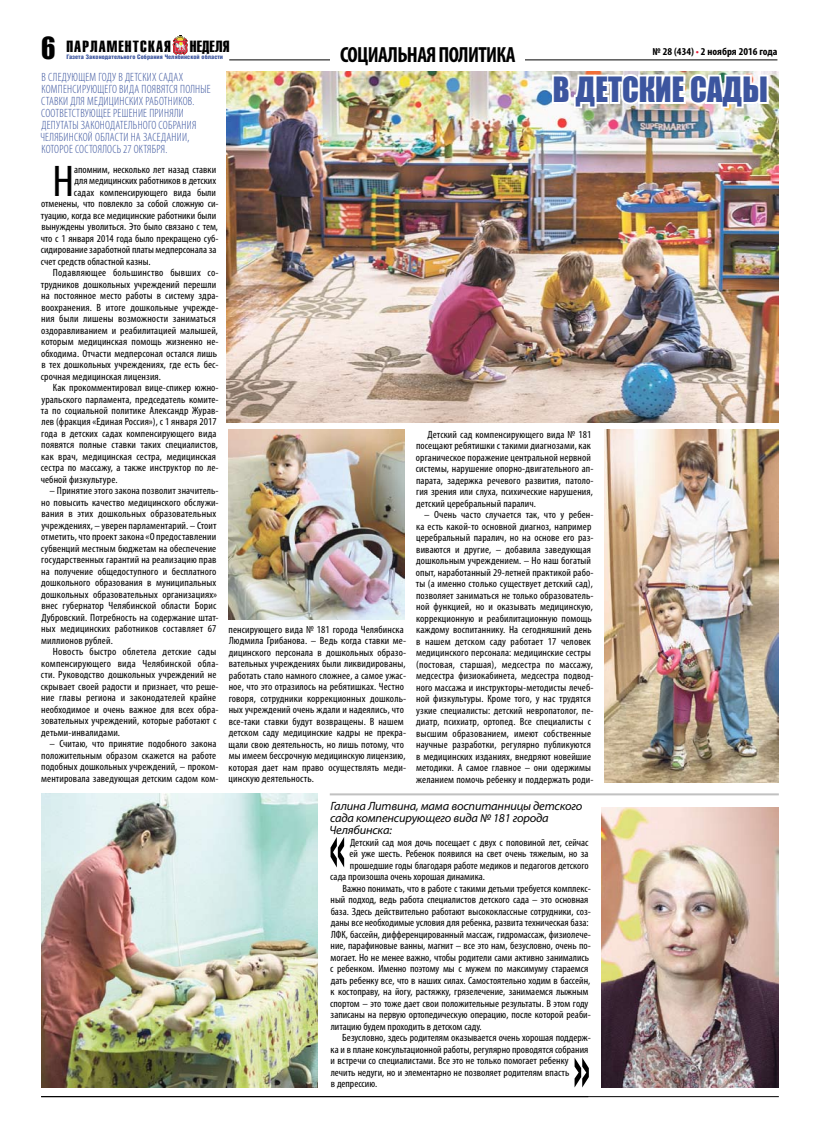
<style>
.page{position:relative;width:820px;height:1134px;background:#fff}
.page>*{position:absolute;margin:0;border:0;box-sizing:border-box;transform-origin:0 0}
.t1{font:condensed 44.6px "Myriad Pro";color:#000;scale:1.05 1}
.t2{font:32px "Impact";color:#3c559f;scale:.95 1}
.t3{font:700 condensed 22px "Myriad Pro";letter-spacing:-.03em;color:#000}
.t4{font:15.9px "Helios Extra Compressed C";letter-spacing:.065em;color:#000;scale:1.12 1}
.t5{font:300 condensed 12px/12px "Myriad Pro";letter-spacing:.02em;color:#3c559f}
.t6{font:italic semi-expanded 12px/12px "Myriad Pro";letter-spacing:-.015em;color:#000;scale:.95 1}
.t7{font:condensed 10.5px/11.5px "Myriad Pro";letter-spacing:.01em;color:#000;scale:1.05 1}
.t8{font:700 condensed 10.5px "Myriad Pro";color:#000;scale:1.05 1}
.t9{font:900 6.2px "Helios Cond";color:#3c559f;scale:1.04 1}
.s1{font-family:"Impact";font-size:28px}
.s2{color:#e6203c}
</style>
<div class="page">
<hr style="left:229px;top:60px;width:548px;height:1px;background:#000">
<svg style="left:173px;top:35px;width:14px;height:20px"></svg>
<hr style="left:41px;top:1096px;width:737px;height:1px;background:#000">
<div style="left:330px;top:46px;width:195px;height:16px;background:#fff"></div>
<svg style="left:337px;top:71px;width:181px;height:1px"></svg>
<img style="left:226px;top:72px;width:552px;height:350px">
<svg style="left:574px;top:1057px;width:14px;height:30px"></svg>
<hr style="left:329px;top:793px;width:449px;height:2px;background:#c1c1c1">
<img style="left:547px;top:59px;width:223px;height:363px">
<img style="left:604px;top:429px;width:174px;height:353px">
<img style="left:229px;top:430px;width:175px;height:189px">
<img style="left:601px;top:807px;width:177px;height:280px">
<svg style="left:330px;top:837px;width:14px;height:30px"></svg>
<img style="left:41px;top:793px;width:276px;height:294px">
<h3 class="t4" style="left:41px;top:37px;width:169px"><span class="s1">6</span> ПАРЛАМЕНТСКАЯ НЕДЕЛЯ</h3>
<p class="t8" style="left:652px;top:45px;width:120px">№ 28 (434) <span class="s2">•</span> 2 ноября 2016 года</p>
<p class="t9" style="left:66px;top:54px;width:152px">Газета Законодательного Cобрания Челябинской области</p>
<h3 class="t3" style="left:340px;top:41px;width:176px">социальная политика</h3>
<p class="t5" style="left:40px;top:71px;width:172px">В следующем году в детских садах компенсирующего вида появятся полные ставки для медицинских работников.<br>Соответствующее решение приняли депутаты Законодательного Собрания Челябинской области на заседании, которое состоялось 27 октября.</p>
<h2 class="t2" style="left:552px;top:65px;width:227px">В детские сады</h2>
<h1 class="t1" style="left:53px;top:154px;width:22px">Н</h1>
<p class="t7" style="left:74px;top:163px;width:137px">апомним, несколько лет назад ставки</p>
<p class="t7" style="left:74px;top:175px;width:136px">для медицинских работников в детских</p>
<p class="t7" style="left:74px;top:186px;width:137px">садах компенсирующего вида были</p>
<p class="t7" style="left:41px;top:198px;width:171px">отменены, что повлекло за собой сложную си-</p>
<p class="t7" style="left:41px;top:209px;width:168px">туацию, когда все медицинские работники были</p>
<p class="t7" style="left:41px;top:221px;width:170px">вынуждены уволиться. Это было связано с тем,</p>
<p class="t7" style="left:41px;top:232px;width:171px">что с 1 января 2014 года было прекращено суб-</p>
<p class="t7" style="left:41px;top:244px;width:169px">сидирование заработной платы медперсонала за</p>
<p class="t7" style="left:41px;top:255px;width:106px">счет средств областной казны.</p>
<p class="t7" style="left:53px;top:267px;width:159px">Подавляющее большинство бывших со-</p>
<p class="t7" style="left:41px;top:278px;width:168px">трудников дошкольных учреждений перешли</p>
<p class="t7" style="left:41px;top:290px;width:170px">на постоянное место работы в систему здра-</p>
<p class="t7" style="left:41px;top:301px;width:170px">воохранения. В итоге дошкольные учрежде-</p>
<p class="t7" style="left:41px;top:313px;width:168px">ния были лишены возможности заниматься</p>
<p class="t7" style="left:41px;top:324px;width:170px">оздоравливанием и реабилитацией малышей,</p>
<p class="t7" style="left:41px;top:336px;width:170px">которым медицинская помощь жизненно не-</p>
<p class="t7" style="left:41px;top:347px;width:169px">обходима. Отчасти медперсонал остался лишь</p>
<p class="t7" style="left:41px;top:359px;width:170px">в тех дошкольных учреждениях, где есть бес-</p>
<p class="t7" style="left:41px;top:370px;width:116px">срочная медицинская лицензия.</p>
<p class="t7" style="left:53px;top:382px;width:159px">Как прокомментировал вице-спикер южно-</p>
<p class="t7" style="left:41px;top:393px;width:170px">уральского парламента, председатель комите-</p>
<p class="t7" style="left:41px;top:405px;width:171px">та по социальной политике Александр Журав-</p>
<p class="t7" style="left:41px;top:416px;width:168px">лев (фракция «Единая Россия»), с 1 января 2017</p>
<p class="t7" style="left:41px;top:428px;width:168px">года в детских садах компенсирующего вида</p>
<p class="t7" style="left:41px;top:439px;width:170px">появятся полные ставки таких специалистов,</p>
<p class="t7" style="left:41px;top:451px;width:168px">как врач, медицинская сестра, медицинская</p>
<p class="t7" style="left:41px;top:462px;width:171px">сестра по массажу, а также инструктор по ле-</p>
<p class="t7" style="left:41px;top:474px;width:75px">чебной физкультуре.</p>
<p class="t7" style="left:41px;top:485px;width:171px;text-indent:9px">– Принятие этого закона позволит значитель&shy;но повысить качество медицинского обслужи&shy;вания в этих дошкольных образовательных учреждениях, – уверен парламентарий. – Стоит отметить, что проект закона «О предоставлении субвенций местным бюджетам на обеспечение государственных гарантий на реализацию прав на получение общедоступного и бесплатного дошкольного образования в муниципальных дошкольных образовательных организациях» внес губернатор Челябинской области Борис Дубровский. Потребность на содержание штат&shy;ных медицинских работников составляет 67 миллионов рублей.</p>
<p class="t7" style="left:41px;top:646px;width:171px;text-indent:12px">Новость быстро облетела детские сады компенсирующего вида Челябинской обла&shy;сти. Руководство дошкольных учреждений не скрывает своей радости и признает, что реше&shy;ние главы региона и законодателей крайне необходимое и очень важное для всех обра&shy;зовательных учреждений, которые работают с детьми-инвалидами.</p>
<p class="t7" style="left:41px;top:738px;width:170px;text-align:center">– Считаю, что принятие подобного закона положительным образом скажется на работе подобных дошкольных учреждений, – проком&shy;ментировала заведующая детским садом ком-</p>
<p class="t7" style="left:415px;top:429px;width:171px;text-indent:12px">Детский сад компенсирующего вида № 181 посещают ребятишки с такими диагнозами, как органическое поражение центральной нервной системы, нарушение опорно-двигательного ап&shy;парата, задержка речевого развития, патоло&shy;гия зрения или слуха, психические нарушения, детский церебральный паралич.</p>
<p class="t7" style="left:415px;top:509px;width:171px;text-indent:8px">– Очень часто случается так, что у ребен&shy;ка есть какой-то основной диагноз, например церебральный паралич, но на основе его раз&shy;виваются и другие, – добавила заведующая дошкольным учреждением. – Но наш богатый опыт, наработанный 29-летней практикой рабо&shy;ты (а именно столько существует детский сад), позволяет заниматься не только образователь&shy;ной функцией, но и оказывать медицинскую, коррекционную и реабилитационную помощь каждому воспитаннику. На сегодняшний день в нашем детском саду работает 17 человек медицинского персонала: медицинские сестры (постовая, старшая), медсестра по массажу, медсестра физиокабинета, медсестра подвод&shy;ного массажа и инструкторы-методисты лечеб&shy;ной физкультуры. Кроме того, у нас трудятся узкие специалисты: детский невропатолог, пе&shy;диатр, психиатр, ортопед. Все специалисты с высшим образованием, имеют собственные научные разработки, регулярно публикуются в медицинских изданиях, внедряют новейшие методики. А самое главное – они одержимы желанием помочь ребенку и поддержать роди-</p>
<p class="t6" style="left:329px;top:800px;width:268px">Галина Литвина, мама воспитанницы детского сада компенсирующего вида № 181 города<br>Челябинска:</p>
<p class="t7" style="left:350px;top:836px;width:228px">Детский сад моя дочь посещает с двух с половиной лет, сейчас</p>
<p class="t7" style="left:349px;top:848px;width:229px">ей уже шесть. Ребенок появился на свет очень тяжелым, но за</p>
<p class="t7" style="left:350px;top:859px;width:229px">прошедшие годы благодаря работе медиков и педагогов детского</p>
<p class="t7" style="left:330px;top:871px;width:149px">сада произошла очень хорошая динамика.</p>
<p class="t7" style="left:342px;top:882px;width:238px">Важно понимать, что в работе с такими детьми требуется комплекс-</p>
<p class="t7" style="left:330px;top:894px;width:247px">ный подход, ведь работа специалистов детского сада – это основная</p>
<p class="t7" style="left:330px;top:905px;width:249px">база. Здесь действительно работают высококлассные сотрудники, соз-</p>
<p class="t7" style="left:330px;top:917px;width:247px">даны все необходимые условия для ребенка, развита техническая база:</p>
<p class="t7" style="left:331px;top:928px;width:249px">ЛФК, бассейн, дифференцированный массаж, гидромассаж, физиолече-</p>
<p class="t7" style="left:330px;top:940px;width:249px">ние, парафиновые ванны, магнит – все это нам, безусловно, очень по-</p>
<p class="t7" style="left:330px;top:951px;width:248px">могает. Но не менее важно, чтобы родители сами активно занимались</p>
<p class="t7" style="left:330px;top:963px;width:247px">с ребенком. Именно поэтому мы с мужем по максимуму стараемся</p>
<p class="t7" style="left:330px;top:974px;width:249px">дать ребенку все, что в наших силах. Самостоятельно ходим в бассейн,</p>
<p class="t7" style="left:330px;top:986px;width:247px">к костоправу, на йогу, растяжку, грязелечение, занимаемся лыжным</p>
<p class="t7" style="left:330px;top:997px;width:247px">спортом – это тоже дает свои положительные результаты. В этом году</p>
<p class="t7" style="left:330px;top:1009px;width:249px">записаны на первую ортопедическую операцию, после которой реаби-</p>
<p class="t7" style="left:330px;top:1020px;width:145px">литацию будем проходить в детском саду.</p>
<p class="t7" style="left:342px;top:1032px;width:238px">Безусловно, здесь родителям оказывается очень хорошая поддерж-</p>
<p class="t7" style="left:330px;top:1043px;width:247px">ка и в плане консультационной работы, регулярно проводятся собрания</p>
<p class="t7" style="left:330px;top:1055px;width:228px">и встречи со специалистами. Все это не только помогает ребенку</p>
<p class="t7" style="left:330px;top:1066px;width:229px">лечить недуги, но и элементарно не позволяет родителям впасть</p>
<p class="t7" style="left:330px;top:1078px;width:46px">в депрессию.</p>
<p class="t7" style="left:228px;top:623px;width:170px">пенсирующего вида № 181 города Челябинска Людмила Грибанова. – Ведь когда ставки ме&shy;дицинского персонала в дошкольных образо&shy;вательных учреждениях были ликвидированы, работать стало намного сложнее, а самое ужас&shy;ное, что это отразилось на ребятишках. Честно говоря, сотрудники коррекционных дошколь&shy;ных учреждений очень ждали и надеялись, что все-таки ставки будут возвращены. В нашем детском саду медицинские кадры не прекра&shy;щали свою деятельность, но лишь потому, что мы имеем бессрочную медицинскую лицензию, которая дает нам право осуществлять меди&shy;цинскую деятельность.</p>
</div>
